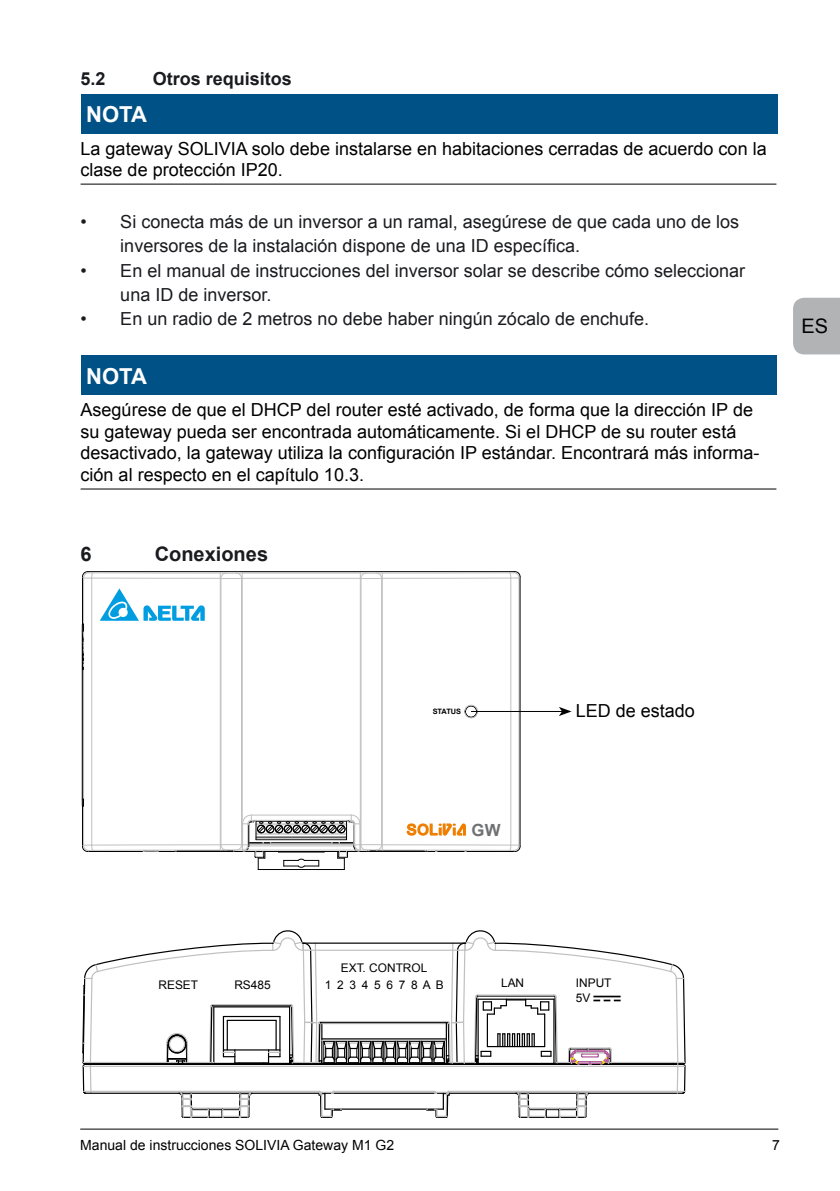
<style>
.page{position:relative;width:840px;height:1191px;background:#fff}
.page>*{position:absolute;margin:0;border:0;box-sizing:border-box;transform-origin:0 0}
.t1{font:700 22px "Arial";color:#fff}
.t2{font:700 20px "Arial";color:#1a1b1f}
.t3{font:20px "Arial";color:#000}
.t4{font:18px/21.6px "Arial";color:#000}
.t5{font:18px/24px "Arial";color:#1a1b1f}
.t6{font:700 18px "Arial";color:#1a1b1f}
.t7{font:700 16.8px "Arial";color:#707172}
.t8{font:14px "Arial";color:#000}
.t9{font:11.8px/16.4px "Arial";color:#000;text-align:center}
.t10{font:700 7.4px "Arial";color:#000}
</style>
<div class="page">
<div style="left:793px;top:298px;width:46px;height:56px;background:#b1b3b4"></div>
<hr style="left:80px;top:1128px;width:697px;height:1px;background:#000">
<div style="left:81px;top:94px;width:696px;height:39px;background:#005286"></div>
<hr style="left:81px;top:184px;width:695px;height:1px;background:#000">
<div style="left:81px;top:355px;width:695px;height:40px;background:#005286"></div>
<hr style="left:81px;top:488px;width:695px;height:1px;background:#000">
<hr style="left:82px;top:631px;width:1px;height:168px;background:#000">
<hr style="left:82px;top:806px;width:1px;height:40px;background:#000">
<hr style="left:82px;top:577px;width:1px;height:47px;background:#000">
<hr style="left:83px;top:578px;width:1px;height:267px;background:#c0c0c0">
<hr style="left:91px;top:578px;width:1px;height:267px;background:#c0c0c0">
<hr style="left:258px;top:869px;width:86px;height:1px;background:#000">
<hr style="left:220px;top:578px;width:1px;height:266px;background:#c0c0c0">
<hr style="left:241px;top:578px;width:1px;height:266px;background:#c0c0c0">
<hr style="left:242px;top:573px;width:1px;height:277px;background:#c0c0c0">
<hr style="left:359px;top:573px;width:1px;height:277px;background:#c0c0c0">
<hr style="left:360px;top:578px;width:1px;height:266px;background:#c0c0c0">
<hr style="left:381px;top:578px;width:1px;height:267px;background:#c0c0c0">
<hr style="left:242px;top:578px;width:118px;height:1px;background:#c0c0c0">
<hr style="left:242px;top:572px;width:118px;height:1px;background:#c0c0c0">
<hr style="left:88px;top:571px;width:426px;height:1px;background:#000">
<hr style="left:510px;top:578px;width:1px;height:267px;background:#c0c0c0">
<hr style="left:518px;top:578px;width:1px;height:267px;background:#c0c0c0">
<hr style="left:519px;top:577px;width:1px;height:269px;background:#000">
<svg style="left:81px;top:798px;width:3px;height:9px"></svg>
<svg style="left:81px;top:623px;width:3px;height:47px"></svg>
<svg style="left:464px;top:704px;width:14px;height:15px"></svg>
<svg style="left:359px;top:571px;width:162px;height:8px"></svg>
<svg style="left:82px;top:571px;width:161px;height:8px"></svg>
<svg style="left:100px;top:588px;width:105px;height:33px"></svg>
<svg style="left:82px;top:814px;width:439px;height:55px"></svg>
<svg style="left:82px;top:930px;width:603px;height:188px"></svg>
<hr style="left:471px;top:711px;width:90px;height:1px;background:#000">
<svg style="left:559px;top:707px;width:12px;height:9px"></svg>
<p class="t6" style="left:81px;top:67px;width:27px">5.2</p>
<p class="t6" style="left:153px;top:67px;width:141px">Otros requisitos</p>
<p class="t1" style="left:86px;top:100px;width:62px">NOTA</p>
<p class="t4" style="left:81px;top:138px;width:687px">La gateway SOLIVIA solo debe instalarse en habitaciones cerradas de acuerdo con la clase de protección IP20.</p>
<p class="t5" style="left:120px;top:210px;width:620px;text-indent:-40px">• Si conecta más de un inversor a un ramal, asegúrese de que cada uno de los inversores de la instalación dispone de una ID específica.</p>
<p class="t5" style="left:120px;top:258px;width:626px;text-indent:-40px">• En el manual de instrucciones del inversor solar se describe cómo seleccionar una ID de inversor.</p>
<p class="t5" style="left:81px;top:306px;width:570px">• En un radio de 2 metros no debe haber ningún zócalo de enchufe.</p>
<p class="t1" style="left:86px;top:361px;width:62px">NOTA</p>
<p class="t4" style="left:81px;top:399px;width:680px">Asegúrese de que el DHCP del router esté activado, de forma que la dirección IP de su gateway pueda ser encontrada automáticamente. Si el DHCP de su router está desactivado, la gateway utiliza la configuración IP estándar. Encontrará más informa&shy;ción al respecto en el capítulo 10.3.</p>
<p class="t2" style="left:81px;top:541px;width:13px">6</p>
<p class="t2" style="left:155px;top:541px;width:115px">Conexiones</p>
<p class="t3" style="left:801px;top:313px;width:28px">ES</p>
<p class="t9" style="left:158px;top:976px;width:41px">RESET</p>
<p class="t9" style="left:234px;top:976px;width:38px">RS485</p>
<p class="t10" style="left:432px;top:706px;width:30px">STATUS</p>
<p class="t7" style="left:471px;top:818px;width:31px">GW</p>
<p class="t4" style="left:575px;top:699px;width:121px">LED de estado</p>
<p class="t9" style="left:325px;top:960px;width:120px">EXT. CONTROL<br>1 2 3 4 5 6 7 8 A B</p>
<p class="t9" style="left:501px;top:975px;width:25px">LAN</p>
<p class="t9" style="left:575px;top:976px;width:37px;line-height:14.2px;text-align:left">INPUT<br>5V</p>
<p class="t8" style="left:80px;top:1136px;width:315px">Manual de instrucciones SOLIVIA Gateway M1 G2</p>
<p class="t8" style="left:771px;top:1136px;width:9px">7</p>
</div>
